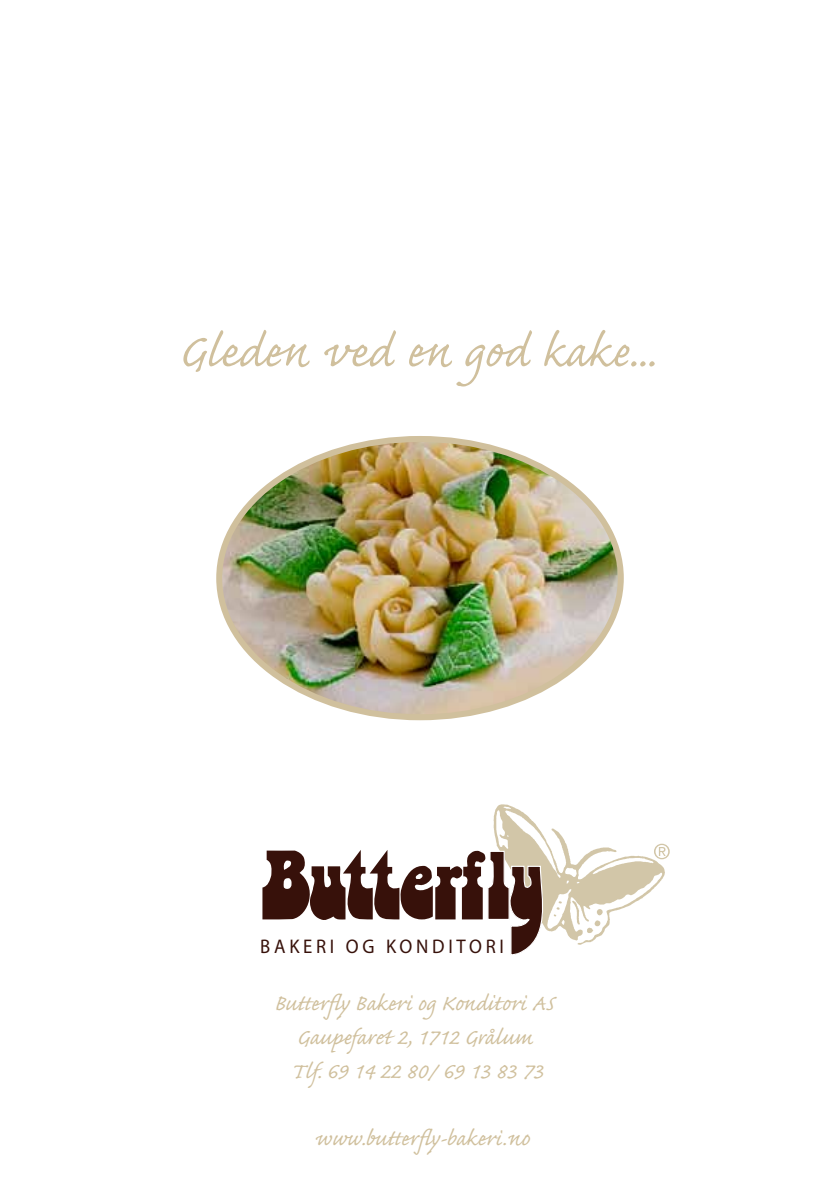
<style>
.page{position:relative;width:840px;height:1191px;background:#fff}
.page>*{position:absolute;margin:0;border:0;box-sizing:border-box;transform-origin:0 0}
.t1{font:60px "Caflisch Script Pro";color:#d0c09d}
.t2{font:28px/33.6px "Caflisch Script Pro";color:#d0c09d;text-align:center}
.t3{font:19.8px "Myriad";letter-spacing:.2em;color:#37110a;scale:.94 1}
</style>
<div class="page">
<svg style="left:262px;top:804px;width:407px;height:151px"></svg>
<img style="left:219px;top:439px;width:401px;height:278px">
<h1 class="t1" style="left:178px;top:320px;width:478px">Gleden ved en god kake...</h1>
<p class="t3" style="left:260px;top:936px;width:261px">BAKERI OG KONDITORI</p>
<p class="t2" style="left:273px;top:989px;width:281px">Butterfly Bakeri og Konditori AS<br>Gaupefaret 2, 1712 Grålum<br>Tlf. 69 14 22 80/ 69 13 83 73</p>
<p class="t2" style="left:314px;top:1124px;width:217px">www.butterfly-bakeri.no</p>
</div>
